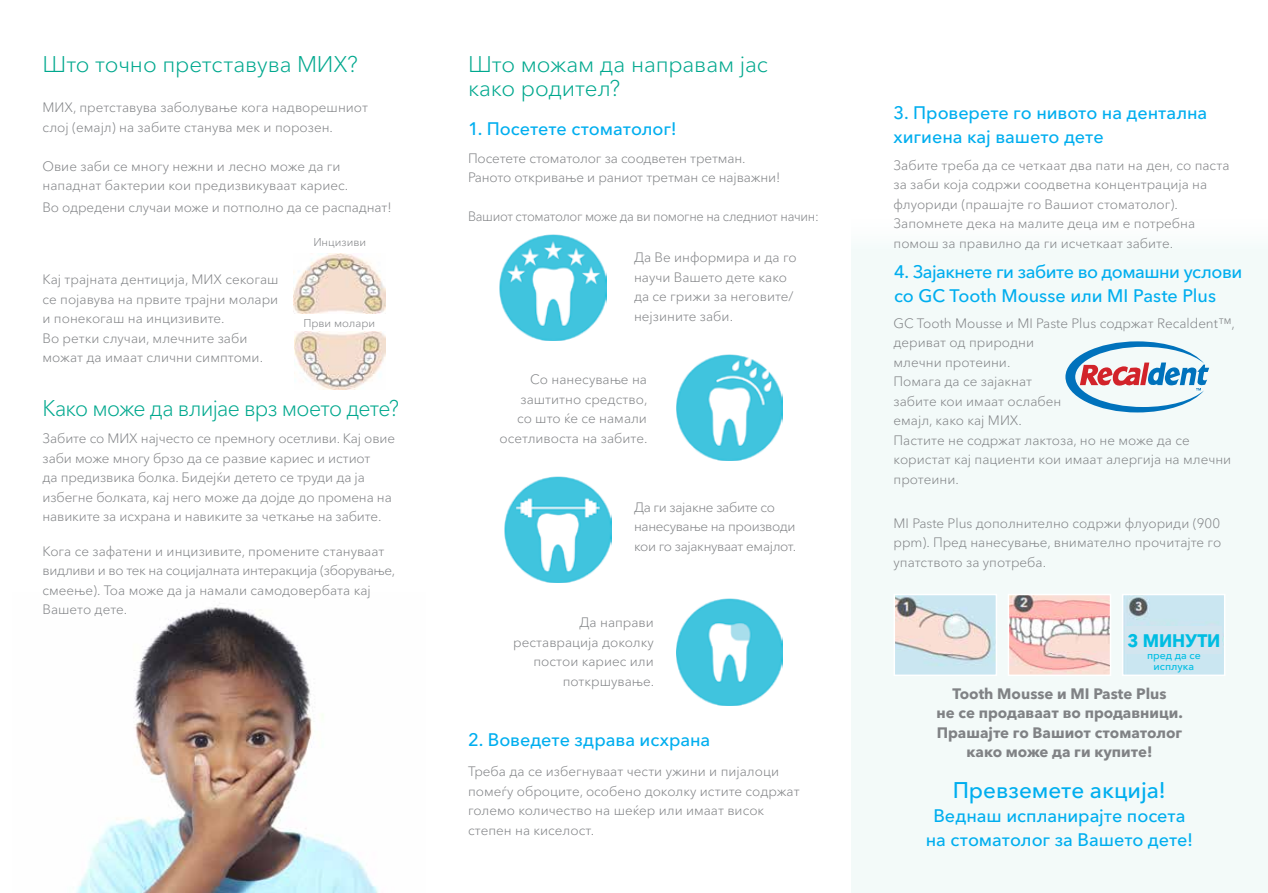
<style>
.page{position:relative;width:1268px;height:893px;background:#fff}
.page>*{position:absolute;margin:0;border:0;box-sizing:border-box;transform-origin:0 0}
.t1{font:300 22.5px/24px "Avenir Next Cyr";letter-spacing:-.01em;color:#00a88e}
.t2{font:300 22.5px "Avenir Next Cyr";letter-spacing:-.035em;color:#00a88e;scale:.95 1}
.t3{font:500 22.5px "Avenir Next Cyr";letter-spacing:-.005em;color:#00aeef}
.t4{font:500 18px/24px "Avenir Next Cyr";letter-spacing:-.005em;color:#00aeef}
.t5{font:500 18px/24px "Avenir Next Cyr";letter-spacing:-.025em;color:#00aeef}
.t6{font:700 18px "Avenir Next Cyr";color:#00bde2;scale:.95 1}
.t7{font:700 15px/19.5px "Avenir Next Cyr";color:#808285;text-align:center}
.t8{font:300 13.5px/19.5px "Avenir Next Cyr";color:#808285}
.t9{font:300 13.5px/19.5px "Avenir Next Cyr";letter-spacing:-.025em;color:#808285}
.t10{font:300 13.5px "Avenir Next Cyr";letter-spacing:-.025em;color:#808285;scale:.95 1}
.t11{font:300 11.25px "Avenir Next Cyr";color:#808285}
.t12{font:500 10.5px/10.5px "Avenir Next Cyr";color:#00bde2;text-align:center}
</style>
<div class="page">
<div style="left:850px;top:206px;width:417px;height:687px;background:#f3faf9"></div>
<img style="left:1124px;top:597px;width:98px;height:76px">
<div style="left:1121px;top:594px;width:104px;height:82px;border:2px solid #fff"></div>
<img style="left:1010px;top:597px;width:98px;height:76px">
<div style="left:1007px;top:594px;width:104px;height:82px;border:2px solid #fff"></div>
<img style="left:896px;top:597px;width:97px;height:76px">
<div style="left:893px;top:594px;width:103px;height:82px;border:2px solid #fff"></div>
<img style="left:500px;top:234px;width:106px;height:107px">
<img style="left:293px;top:253px;width:92px;height:60px">
<img style="left:294px;top:331px;width:91px;height:59px">
<img style="left:676px;top:355px;width:106px;height:106px">
<img style="left:505px;top:476px;width:106px;height:107px">
<img style="left:676px;top:598px;width:106px;height:107px">
<img style="left:76px;top:605px;width:302px;height:288px">
<svg style="left:1065px;top:341px;width:143px;height:71px"></svg>
<div style="left:1125px;top:626px;width:96px;height:28px;background:#d2e5ef"></div>
<h1 class="t1" style="left:43px;top:52px;width:317px">Што точно претставува МИХ?</h1>
<p class="t8" style="left:43px;top:98px;width:327px">МИХ, претставува заболување кога надворешниот слој (емајл) на забите станува мек и порозен.</p>
<p class="t8" style="left:43px;top:156px;width:307px">Овие заби се многу нежни и лесно може да ги нападнат бактерии кои предизвикуваат кариес.</p>
<p class="t8" style="left:43px;top:197px;width:350px">Во одредени случаи може и потполно да се распаднат!</p>
<p class="t8" style="left:43px;top:270px;width:237px">Кај трајната дентиција, МИХ секогаш се појавува на првите трајни молари и понекогаш на инцизивите.<br>Во ретки случаи, млечните заби можат да имаат слични симптоми.</p>
<p class="t11" style="left:313px;top:235px;width:54px">Инцизиви</p>
<p class="t11" style="left:303px;top:316px;width:73px">Први молари</p>
<h1 class="t2" style="left:43px;top:395px;width:377px">Како може да влијае врз моето дете?</h1>
<p class="t8" style="left:43px;top:429px;width:354px">Забите со МИХ најчесто се премногу осетливи. Кај овие заби може многу брзо да се развие кариес и истиот<br>да предизвика болка. Бидејќи детето се труди да ја избегне болката, кај него може да дојде до промена на навиките за исхрана и навиките за четкање на забите.</p>
<p class="t8" style="left:43px;top:541px;width:354px">Кога се зафатени и инцизивите, промените стануваат видливи и во тек на социјалната интеракција (зборување, смеење). Тоа може да ја намали самодовербата кај Вашето дете.</p>
<h1 class="t1" style="left:468px;top:52px;width:301px">Што можам да направам јас како родител?</h1>
<h2 class="t4" style="left:468px;top:117px;width:210px">1. Посетете стоматолог!</h2>
<p class="t8" style="left:468px;top:148px;width:314px">Посетете стоматолог за соодветен третман.<br>Раното откривање и раниот третман се најважни!</p>
<p class="t10" style="left:468px;top:209px;width:370px">Вашиот стоматолог може да ви помогне на следниот начин:</p>
<p class="t8" style="left:634px;top:248px;width:164px">Да Ве информира и да го научи Вашето дете како да се грижи за неговите/ нејзините заби.</p>
<p class="t8" style="left:499px;top:370px;width:149px;text-align:right">Со нанесување на заштитно средство,<br>со што ќе се намали осетливоста на забите.</p>
<p class="t9" style="left:634px;top:497px;width:164px">Да ги зајакне забите со нанесување на производи кои го зајакнуваат емајлот.</p>
<p class="t8" style="left:513px;top:613px;width:142px;text-align:right">Да направи реставрација доколку постои кариес или поткршување.</p>
<h2 class="t4" style="left:468px;top:727px;width:244px">2. Воведете здрава исхрана</h2>
<p class="t8" style="left:468px;top:762px;width:333px">Треба да се избегнуваат чести ужини и пијалоци помеѓу оброците, особено доколку истите содржат големо количество на шеќер или имаат висок степен на киселост.</p>
<h2 class="t4" style="left:893px;top:100px;width:315px">3. Проверете го нивото на дентална хигиена кај вашето дете</h2>
<p class="t8" style="left:893px;top:155px;width:337px">Забите треба да се четкаат два пати на ден, со паста за заби која содржи соодветна концентрација на флуориди (прашајте го Вашиот стоматолог).<br>Запомнете дека на малите деца им е потребна помош за правилно да ги исчеткаат забите.</p>
<h2 class="t5" style="left:894px;top:260px;width:349px">4. Зајакнете ги забите во домашни услови со GC Tooth Mousse или MI Paste Plus</h2>
<p class="t8" style="left:893px;top:313px;width:343px">GC Tooth Mousse и MI Paste Plus содржат Recaldent™, дериват од природни<br>млечни протеини.<br>Помага да се зајакнат<br>забите кои имаат ослабен<br>емајл, како кај МИХ.<br>Пастите не содржат лактоза, но не може да се користат кај пациенти кои имаат алергија на млечни протеини.</p>
<p class="t8" style="left:893px;top:513px;width:329px;text-align:justify">MI Paste Plus дополнително содржи флуориди (900 ppm). Пред нанесување, внимателно прочитајте го упатството за употреба.</p>
<h2 class="t6" style="left:1127px;top:630px;width:99px">3 МИНУТИ</h2>
<p class="t12" style="left:1146px;top:650px;width:55px">пред да се исплука</p>
<p class="t7" style="left:936px;top:683px;width:248px">Tooth Mousse и MI Paste Plus<br>не се продаваат во продавници.<br>Прашајте го Вашиот стоматолог како може да ги купите!</p>
<h1 class="t3" style="left:952px;top:777px;width:215px">Превземете акција!</h1>
<h2 class="t4" style="left:925px;top:804px;width:269px;text-align:center">Веднаш испланирајте посета на стоматолог за Вашето дете!</h2>
</div>
